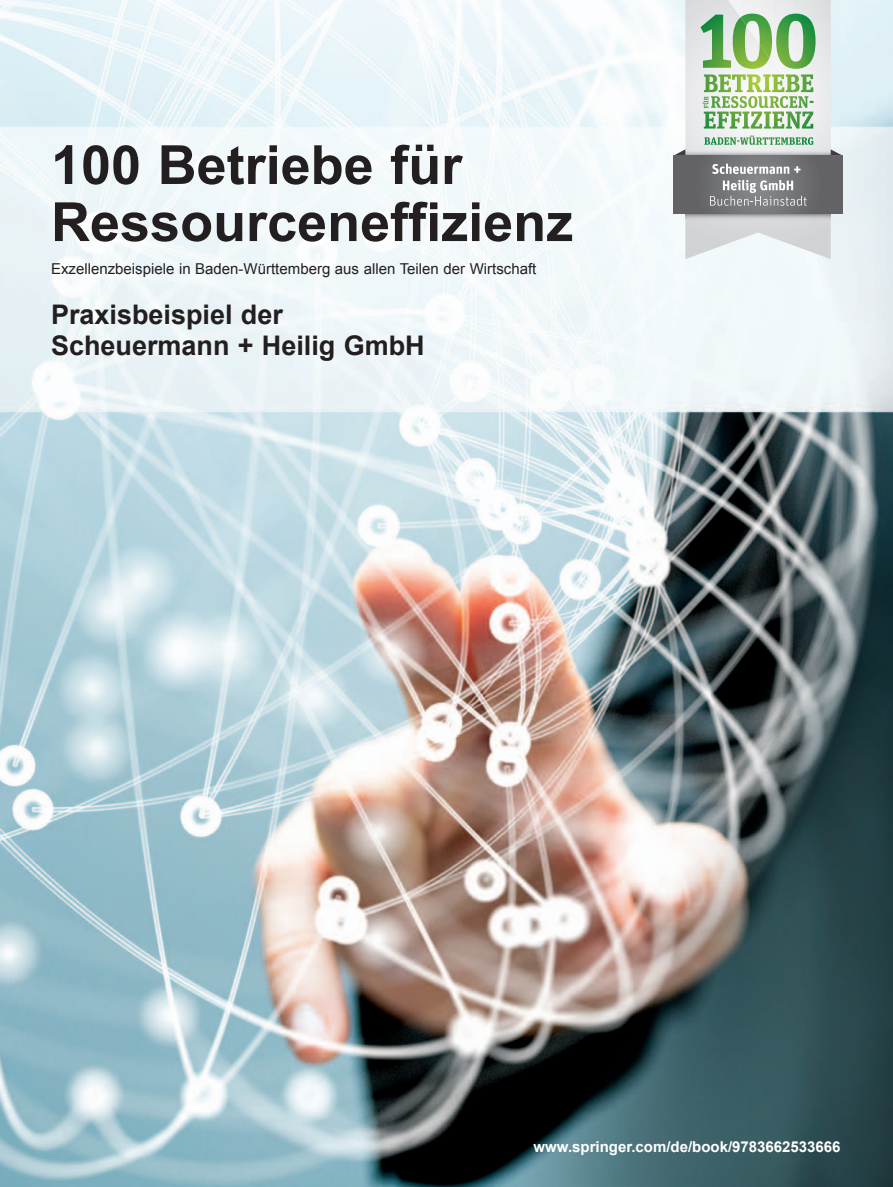
<style>
.page{position:relative;width:893px;height:1187px;background:#fff}
.page>*{position:absolute;margin:0;border:0;box-sizing:border-box;transform-origin:0 0}
.t1{font:700 54px/57px "Arial";color:#231f20}
.t2{font:700 27px/31.5px "Arial";color:#231f20}
.t3{font:15px "Arial";color:#231f20}
.t4{font:700 15px "Arial";color:#fff}
</style>
<div class="page">
<img style="left:0;top:0;width:893px;height:1186px">
<svg style="left:674px;top:0;width:168px;height:259px"></svg>
<h1 class="t1" style="left:51px;top:138px;width:524px">100 Betriebe für<br>Ressourceneffizienz</h1>
<p class="t3" style="left:51px;top:259px;width:487px">Exzellenzbeispiele in Baden-Württemberg aus allen Teilen der Wirtschaft</p>
<h2 class="t2" style="left:51px;top:299px;width:375px">Praxisbeispiel der<br>Scheuermann + Heilig GmbH</h2>
<p class="t4" style="left:534px;top:1136px;width:309px">www.springer.com/de/book/9783662533666</p>
</div>
